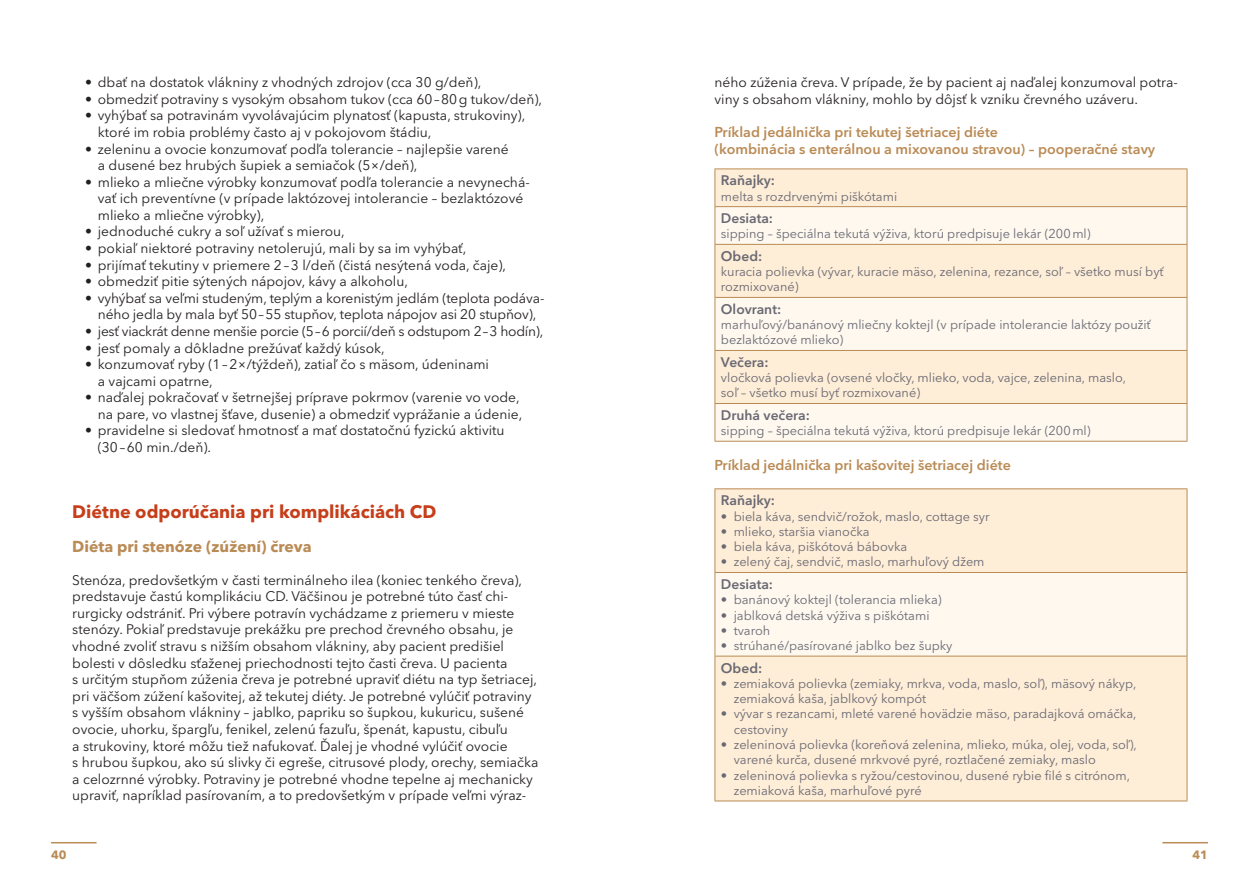
<style>
.page{position:relative;width:1259px;height:893px;background:#fff}
.page>*{position:absolute;margin:0;border:0;box-sizing:border-box;transform-origin:0 0}
.t1{font:700 18px "Avenir Next LT Pro";color:#c63e1a}
.t2{font:700 15.75px "Avenir Next LT Pro";color:#ba8b55}
.t3{font:600 14.25px/17.1px "Avenir Next LT Pro";color:#ba8b55}
.t4{font:13.8px/16.6px "Avenir Next LT Pro";color:#231f20}
.t5{font:600 13.8px "Avenir Next LT Pro";color:#696973}
.t6{font:13.8px "Avenir Next LT Pro";letter-spacing:-.02em;color:#231f20}
.t7{font:12.75px/15.3px "Avenir Next LT Pro";color:#696973}
.t8{font:700 12px "Avenir Next LT Pro";color:#ba8b55}
</style>
<div class="page">
<hr style="left:1162px;top:842px;width:46px;height:1px;background:#ba8b55">
<hr style="left:51px;top:842px;width:46px;height:1px;background:#ba8b55">
<div style="left:715px;top:170px;width:471px;height:36px;background:#feedd7"></div>
<svg style="left:715px;top:207px;width:471px;height:234px;fill:#fef8ef"></svg>
<hr style="left:714px;top:169px;width:473px;height:1px;background:#ba8b55">
<hr style="left:714px;top:169px;width:1px;height:37px;background:#ba8b55">
<hr style="left:1186px;top:169px;width:1px;height:37px;background:#ba8b55">
<hr style="left:714px;top:206px;width:473px;height:1px;background:#ba8b55">
<hr style="left:714px;top:207px;width:1px;height:37px;background:#ba8b55">
<hr style="left:1186px;top:207px;width:1px;height:37px;background:#ba8b55">
<hr style="left:714px;top:244px;width:473px;height:1px;background:#ba8b55">
<hr style="left:714px;top:245px;width:1px;height:52px;background:#ba8b55">
<hr style="left:1186px;top:245px;width:1px;height:52px;background:#ba8b55">
<hr style="left:714px;top:297px;width:473px;height:1px;background:#ba8b55">
<hr style="left:714px;top:298px;width:1px;height:52px;background:#ba8b55">
<hr style="left:1186px;top:298px;width:1px;height:52px;background:#ba8b55">
<hr style="left:714px;top:350px;width:473px;height:1px;background:#ba8b55">
<hr style="left:714px;top:351px;width:1px;height:52px;background:#ba8b55">
<hr style="left:1186px;top:351px;width:1px;height:52px;background:#ba8b55">
<hr style="left:714px;top:403px;width:473px;height:1px;background:#ba8b55">
<hr style="left:714px;top:404px;width:1px;height:37px;background:#ba8b55">
<hr style="left:1186px;top:404px;width:1px;height:37px;background:#ba8b55">
<hr style="left:714px;top:441px;width:473px;height:1px;background:#ba8b55">
<div style="left:715px;top:489px;width:471px;height:312px;background:#feedd7"></div>
<div style="left:715px;top:572px;width:472px;height:84px;background:#fef8ef"></div>
<hr style="left:714px;top:488px;width:473px;height:1px;background:#ba8b55">
<hr style="left:714px;top:489px;width:1px;height:83px;background:#ba8b55">
<hr style="left:1186px;top:489px;width:1px;height:83px;background:#ba8b55">
<hr style="left:714px;top:572px;width:473px;height:1px;background:#ba8b55">
<hr style="left:714px;top:573px;width:1px;height:83px;background:#ba8b55">
<hr style="left:1186px;top:573px;width:1px;height:83px;background:#ba8b55">
<hr style="left:714px;top:656px;width:473px;height:1px;background:#ba8b55">
<hr style="left:714px;top:656px;width:1px;height:145px;background:#ba8b55">
<hr style="left:1186px;top:656px;width:1px;height:145px;background:#ba8b55">
<hr style="left:714px;top:801px;width:473px;height:1px;background:#ba8b55">
<p class="t4" style="left:85px;top:74px;width:398px">• dbať na dostatok vlákniny z vhodných zdrojov (cca 30 g/deň),</p>
<p class="t4" style="left:85px;top:91px;width:458px">• obmedziť potraviny s vysokým obsahom tukov (cca 60–80g tukov/deň),</p>
<p class="t4" style="left:98px;top:107px;width:429px;text-indent:-13px">• vyhýbať sa potravinám vyvolávajúcim plynatosť (kapusta, strukoviny), ktoré im robia problémy často aj v pokojovom štádiu,</p>
<p class="t4" style="left:98px;top:140px;width:412px;text-indent:-13px">• zeleninu a ovocie konzumovať podľa tolerancie – najlepšie varené a dusené bez hrubých šupiek a semiačok (5×/deň),</p>
<p class="t4" style="left:98px;top:174px;width:433px;text-indent:-13px">• mlieko a mliečne výrobky konzumovať podľa tolerancie a nevynechá&shy;vať ich preventívne (v prípade laktózovej intolerancie – bezlaktózové mlieko a mliečne výrobky),</p>
<p class="t4" style="left:85px;top:223px;width:261px">• jednoduché cukry a soľ užívať s mierou,</p>
<p class="t4" style="left:85px;top:240px;width:383px">• pokiaľ niektoré potraviny netolerujú, mali by sa im vyhýbať,</p>
<p class="t4" style="left:85px;top:256px;width:422px">• prijímať tekutiny v priemere 2–3 l/deň (čistá nesýtená voda, čaje),</p>
<p class="t4" style="left:85px;top:273px;width:324px">• obmedziť pitie sýtených nápojov, kávy a alkoholu,</p>
<p class="t4" style="left:85px;top:290px;width:461px;text-align:center">• vyhýbať sa veľmi studeným, teplým a korenistým jedlám (teplota podáva&shy;ného jedla by mala byť 50–55 stupňov, teplota nápojov asi 20 stupňov),</p>
<p class="t6" style="left:85px;top:323px;width:460px">• jesť viackrát denne menšie porcie (5–6 porcií/deň s odstupom 2–3 hodín),</p>
<p class="t4" style="left:85px;top:339px;width:301px">• jesť pomaly a dôkladne prežúvať každý kúsok,</p>
<p class="t4" style="left:98px;top:356px;width:393px;text-indent:-13px">• konzumovať ryby (1–2×/týždeň), zatiaľ čo s mäsom, údeninami a vajcami opatrne,</p>
<p class="t4" style="left:85px;top:389px;width:439px;text-align:right">• naďalej pokračovať v šetrnejšej príprave pokrmov (varenie vo vode, na pare, vo vlastnej šťave, dusenie) a obmedziť vyprážanie a údenie,</p>
<p class="t4" style="left:98px;top:422px;width:408px;text-indent:-13px">• pravidelne si sledovať hmotnosť a mať dostatočnú fyzickú aktivitu (30–60 min./deň).</p>
<h1 class="t1" style="left:72px;top:501px;width:365px">Diétne odporúčania pri komplikáciách CD</h1>
<p class="t2" style="left:72px;top:536px;width:241px">Diéta pri stenóze (zúžení) čreva</p>
<p class="t4" style="left:72px;top:571px;width:467px">Stenóza, predovšetkým v časti terminálneho ilea (koniec tenkého čreva), predstavuje častú komplikáciu CD. Väčšinou je potrebné túto časť chi&shy;rurgicky odstrániť. Pri výbere potravín vychádzame z priemeru v mieste stenózy. Pokiaľ predstavuje prekážku pre prechod črevného obsahu, je vhodné zvoliť stravu s nižším obsahom vlákniny, aby pacient predišiel bolesti v dôsledku sťaženej priechodnosti tejto časti čreva. U pacienta<br>s určitým stupňom zúženia čreva je potrebné upraviť diétu na typ šetriacej, pri väčšom zúžení kašovitej, až tekutej diéty. Je potrebné vylúčiť potraviny s vyšším obsahom vlákniny – jablko, papriku so šupkou, kukuricu, sušené ovocie, uhorku, špargľu, fenikel, zelenú fazuľu, špenát, kapustu, cibuľu<br>a strukoviny, ktoré môžu tiež nafukovať. Ďalej je vhodné vylúčiť ovocie<br>s hrubou šupkou, ako sú slivky či egreše, citrusové plody, orechy, semiačka a celozrnné výrobky. Potraviny je potrebné vhodne tepelne aj mechanicky upraviť, napríklad pasírovaním, a to predovšetkým v prípade veľmi výraz-</p>
<p class="t4" style="left:714px;top:74px;width:465px">ného zúženia čreva. V prípade, že by pacient aj naďalej konzumoval potra&shy;viny s obsahom vlákniny, mohlo by dôjsť k vzniku črevného uzáveru.</p>
<p class="t3" style="left:714px;top:123px;width:442px">Príklad jedálnička pri tekutej šetriacej diéte<br>(kombinácia s enterálnou a mixovanou stravou) – pooperačné stavy</p>
<p class="t5" style="left:721px;top:172px;width:55px">Raňajky:</p>
<p class="t7" style="left:721px;top:188px;width:178px">melta s rozdrvenými piškótami</p>
<p class="t5" style="left:721px;top:210px;width:54px">Desiata:</p>
<p class="t7" style="left:721px;top:226px;width:371px">sipping – špeciálna tekutá výživa, ktorú predpisuje lekár (200ml)</p>
<p class="t5" style="left:721px;top:248px;width:43px">Obed:</p>
<p class="t7" style="left:721px;top:264px;width:444px">kuracia polievka (vývar, kuracie mäso, zelenina, rezance, soľ – všetko musí byť rozmixované)</p>
<p class="t5" style="left:721px;top:301px;width:62px">Olovrant:</p>
<p class="t7" style="left:721px;top:317px;width:431px">marhuľový/banánový mliečny koktejl (v prípade intolerancie laktózy použiť bezlaktózové mlieko)</p>
<p class="t5" style="left:721px;top:354px;width:49px">Večera:</p>
<p class="t7" style="left:721px;top:370px;width:406px">vločková polievka (ovsené vločky, mlieko, voda, vajce, zelenina, maslo, soľ – všetko musí byť rozmixované)</p>
<p class="t5" style="left:721px;top:407px;width:90px">Druhá večera:</p>
<p class="t7" style="left:721px;top:423px;width:371px">sipping – špeciálna tekutá výživa, ktorú predpisuje lekár (200ml)</p>
<p class="t3" style="left:714px;top:456px;width:298px">Príklad jedálnička pri kašovitej šetriacej diéte</p>
<p class="t5" style="left:721px;top:492px;width:55px">Raňajky:</p>
<p class="t7" style="left:721px;top:508px;width:270px">• biela káva, sendvič/rožok, maslo, cottage syr</p>
<p class="t7" style="left:721px;top:524px;width:150px">• mlieko, staršia vianočka</p>
<p class="t7" style="left:721px;top:539px;width:188px">• biela káva, piškótová bábovka</p>
<p class="t7" style="left:721px;top:554px;width:265px">• zelený čaj, sendvič, maslo, marhuľový džem</p>
<p class="t5" style="left:721px;top:576px;width:54px">Desiata:</p>
<p class="t7" style="left:721px;top:592px;width:222px">• banánový koktejl (tolerancia mlieka)</p>
<p class="t7" style="left:721px;top:607px;width:210px">• jablková detská výživa s piškótami</p>
<p class="t7" style="left:721px;top:623px;width:51px">• tvaroh</p>
<p class="t7" style="left:721px;top:638px;width:233px">• strúhané/pasírované jablko bez šupky</p>
<p class="t5" style="left:721px;top:659px;width:43px">Obed:</p>
<p class="t7" style="left:733px;top:676px;width:404px;text-indent:-13px">• zemiaková polievka (zemiaky, mrkva, voda, maslo, soľ), mäsový nákyp, zemiaková kaša, jablkový kompót</p>
<p class="t7" style="left:733px;top:706px;width:404px;text-indent:-13px">• vývar s rezancami, mleté varené hovädzie mäso, paradajková omáčka, cestoviny</p>
<p class="t7" style="left:733px;top:737px;width:404px;text-indent:-13px">• zeleninová polievka (koreňová zelenina, mlieko, múka, olej, voda, soľ), varené kurča, dusené mrkvové pyré, roztlačené zemiaky, maslo</p>
<p class="t7" style="left:733px;top:767px;width:398px;text-indent:-13px">• zeleninová polievka s ryžou/cestovinou, dusené rybie filé s citrónom, zemiaková kaša, marhuľové pyré</p>
<p class="t8" style="left:51px;top:847px;width:17px">40</p>
<p class="t8" style="left:1192px;top:847px;width:17px">41</p>
</div>
